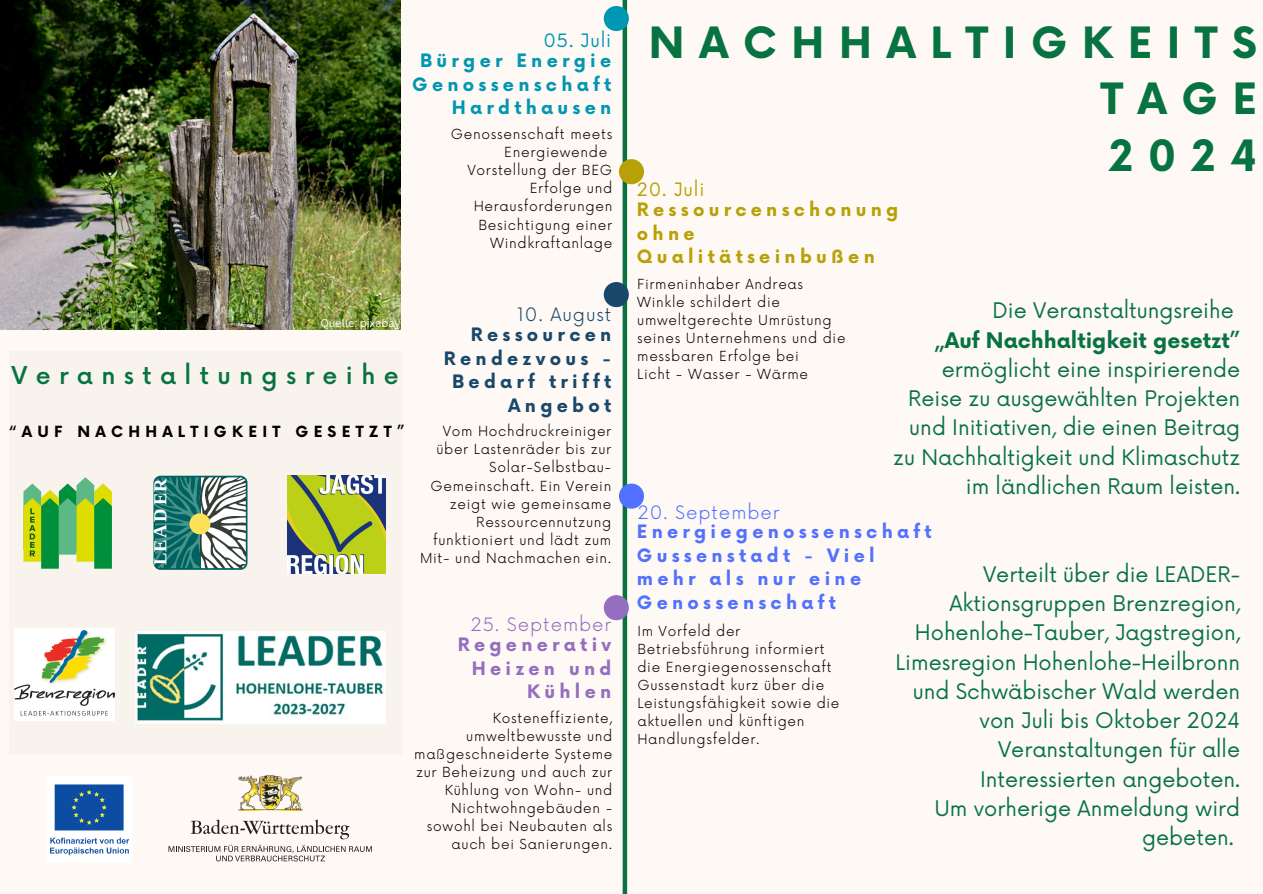
<style>
.page{position:relative;width:1263px;height:894px;background:#fff}
.page>*{position:absolute;margin:0;border:0;box-sizing:border-box;transform-origin:0 0}
.t1{font:700 42px/56.2px "Now";letter-spacing:.35em;color:#077341;text-align:justify}
.t2{font:500 24px "Now";letter-spacing:.35em;color:#077341}
.t3{font:21px "Now";color:#077341}
.t4{font:700 21px "Now";color:#077341}
.t5{font:700 18.6px "Liberation Serif";letter-spacing:.07em;color:#fff}
.t6{font:700 18px/23.7px "Now";letter-spacing:.235em;color:#5271ff}
.t7{font:700 18px/23.7px "Now";letter-spacing:.235em;color:#19486a;text-align:right}
.t8{font:700 18px/23.7px "Now";letter-spacing:.235em;color:#b8a107}
.t9{font:700 18px/23.7px "Now";letter-spacing:.235em;color:#0097b2;text-align:right}
.t10{font:700 18px/23.7px "Now";letter-spacing:.235em;color:#946ebf;text-align:right}
.t11{font:300 18px "Now";letter-spacing:.05em;color:#5271ff}
.t12{font:300 18px "Now";letter-spacing:.05em;color:#946ebf}
.t13{font:300 18px "Now";letter-spacing:.05em;color:#19486a}
.t14{font:18px "Now";letter-spacing:.05em;color:#0097b2}
.t15{font:18px "Now";letter-spacing:.05em;color:#b8a107}
.t16{font:700 15px "Now";letter-spacing:.35em;color:#000}
.t17{font:300 13.5px/18px "Now";letter-spacing:.05em;color:#000;text-align:right}
.t18{font:10.95px "Canva Sans";color:#fff}
</style>
<div class="page">
<div style="left:0;top:0;width:1263px;height:893px;background:#fff9f6"></div>
<hr style="left:623px;top:0;width:4px;height:893px;background:#077341">
<div style="left:604px;top:6px;width:25px;height:25px;background:#0097b2;border-radius:50%"></div>
<div style="left:619px;top:159px;width:25px;height:25px;background:#b8a107;border-radius:50%"></div>
<div style="left:604px;top:282px;width:25px;height:25px;background:#19486a;border-radius:50%"></div>
<div style="left:619px;top:483px;width:25px;height:25px;background:#5271ff;border-radius:50%"></div>
<img style="left:0;top:0;width:401px;height:330px">
<div style="left:604px;top:595px;width:25px;height:25px;background:#946ebf;border-radius:50%"></div>
<svg style="left:50px;top:784px;width:80px;height:72px"></svg>
<img style="left:238px;top:775px;width:65px;height:35px">
<svg style="left:168px;top:819px;width:204px;height:42px"></svg>
<div style="left:9px;top:351px;width:392px;height:402px;background:#f8f3ed"></div>
<svg style="left:23px;top:477px;width:89px;height:91px"></svg>
<img style="left:287px;top:475px;width:98px;height:98px">
<svg style="left:156px;top:478px;width:91px;height:91px;background:#659490"></svg>
<div style="left:153px;top:475px;width:94px;height:94px;border:2px solid #006260;border-radius:6px"></div>
<div style="left:189px;top:513px;width:21px;height:21px;background:#fde258;border-radius:50%"></div>
<img style="left:15px;top:628px;width:100px;height:92px">
<img style="left:135px;top:631px;width:250px;height:92px">
<p class="t14" style="left:543px;top:30px;width:69px">05. Juli</p>
<p class="t9" style="left:412px;top:50px;width:201px">Bürger Energie<br>Genossenschaft<br>Hardthausen</p>
<p class="t17" style="left:504px;top:126px;width:110px;text-align:left;text-indent:-53px">Genossenschaft meets<br>Energiewende</p>
<p class="t17" style="left:467px;top:162px;width:146px">Vorstellung der BEG</p>
<h5 class="t17" style="left:474px;top:180px;width:140px">Erfolge und<br>Herausforderungen</h5>
<h4 class="t17" style="left:478px;top:216px;width:135px">Besichtigung einer<br>Windkraftanlage</h4>
<p class="t18" style="left:320px;top:315px;width:82px">Quelle: pixabay</p>
<h2 class="t2" style="left:11px;top:362px;width:389px">Veranstaltungsreihe</h2>
<h6 class="t16" style="left:9px;top:423px;width:397px">“AUF NACHHALTIGKEIT GESETZT”</h6>
<h3 class="t5" style="left:150px;top:565px;width:89px;rotate:-90deg">LEADER</h3>
<h5 class="t13" style="left:517px;top:304px;width:96px">10. August</h5>
<h3 class="t7" style="left:444px;top:324px;width:169px">Ressourcen<br>Rendezvous -<br>Bedarf trifft<br>Angebot</h3>
<h3 class="t17" style="left:420px;top:423px;width:193px">Vom Hochdruckreiniger über Lastenräder bis zur<br>Solar-Selbstbau-<br>Gemeinschaft. Ein Verein zeigt wie gemeinsame<br>Ressourcennutzung funktioniert und lädt zum<br>Mit- und Nachmachen ein.</h3>
<p class="t12" style="left:470px;top:614px;width:142px">25. September</p>
<p class="t10" style="left:458px;top:633px;width:155px">Regenerativ<br>Heizen und<br>Kühlen</p>
<p class="t17" style="left:414px;top:709px;width:200px">Kosteneffiziente, umweltbewusste und maßgeschneiderte Systeme zur Beheizung und auch zur<br>Kühlung von Wohn- und<br>Nichtwohngebäuden - sowohl bei Neubauten als auch bei Sanierungen.</p>
<h4 class="t1" style="left:1101px;top:17px;width:158px;text-indent:-452px">NACHHALTIGKEITS TAGE 2024</h4>
<h5 class="t15" style="left:637px;top:179px;width:69px">20. Juli</h5>
<h4 class="t8" style="left:637px;top:199px;width:263px">Ressourcenschonung ohne<br>Qualitätseinbußen</h4>
<p class="t17" style="left:637px;top:276px;width:210px;text-align:left">Firmeninhaber Andreas<br>Winkle schildert die umweltgerechte Umrüstung seines Unternehmens und die messbaren Erfolge bei</p>
<h5 class="t17" style="left:637px;top:366px;width:172px">Licht - Wasser - Wärme</h5>
<p class="t3" style="left:992px;top:299px;width:243px">Die Veranstaltungsreihe</p>
<p class="t4" style="left:934px;top:328px;width:308px">„Auf Nachhaltigkeit gesetzt”</p>
<p class="t3" style="left:942px;top:357px;width:300px">ermöglicht eine inspirierende</p>
<p class="t3" style="left:908px;top:386px;width:333px">Reise zu ausgewählten Projekten</p>
<p class="t3" style="left:909px;top:416px;width:332px">und Initiativen, die einen Beitrag</p>
<p class="t3" style="left:893px;top:445px;width:348px">zu Nachhaltigkeit und Klimaschutz</p>
<p class="t3" style="left:966px;top:474px;width:276px">im ländlichen Raum leisten.</p>
<p class="t11" style="left:637px;top:502px;width:144px">20. September</p>
<p class="t6" style="left:637px;top:520px;width:296px">Energiegenossenschaft<br>Gussenstadt - Viel mehr als nur eine<br>Genossenschaft</p>
<p class="t3" style="left:983px;top:562px;width:259px">Verteilt über die LEADER-</p>
<p class="t3" style="left:949px;top:591px;width:292px">Aktionsgruppen Brenzregion,</p>
<p class="t3" style="left:915px;top:620px;width:327px">Hohenlohe-Tauber, Jagstregion,</p>
<p class="t3" style="left:896px;top:650px;width:346px">Limesregion Hohenlohe-Heilbronn</p>
<p class="t3" style="left:913px;top:679px;width:329px">und Schwäbischer Wald werden</p>
<p class="t3" style="left:979px;top:708px;width:262px">von Juli bis Oktober 2024</p>
<p class="t3" style="left:998px;top:737px;width:244px">Veranstaltungen für alle</p>
<p class="t3" style="left:980px;top:767px;width:262px">Interessierten angeboten.</p>
<p class="t3" style="left:934px;top:796px;width:307px">Um vorherige Anmeldung wird</p>
<p class="t3" style="left:1142px;top:825px;width:93px">gebeten.</p>
<h4 class="t17" style="left:637px;top:622px;width:204px;text-align:left">Im Vorfeld der<br>Betriebsführung informiert die Energiegenossenschaft<br>Gussenstadt kurz über die<br>Leistungsfähigkeit sowie die aktuellen und künftigen<br>Handlungsfelder.</h4>
</div>
